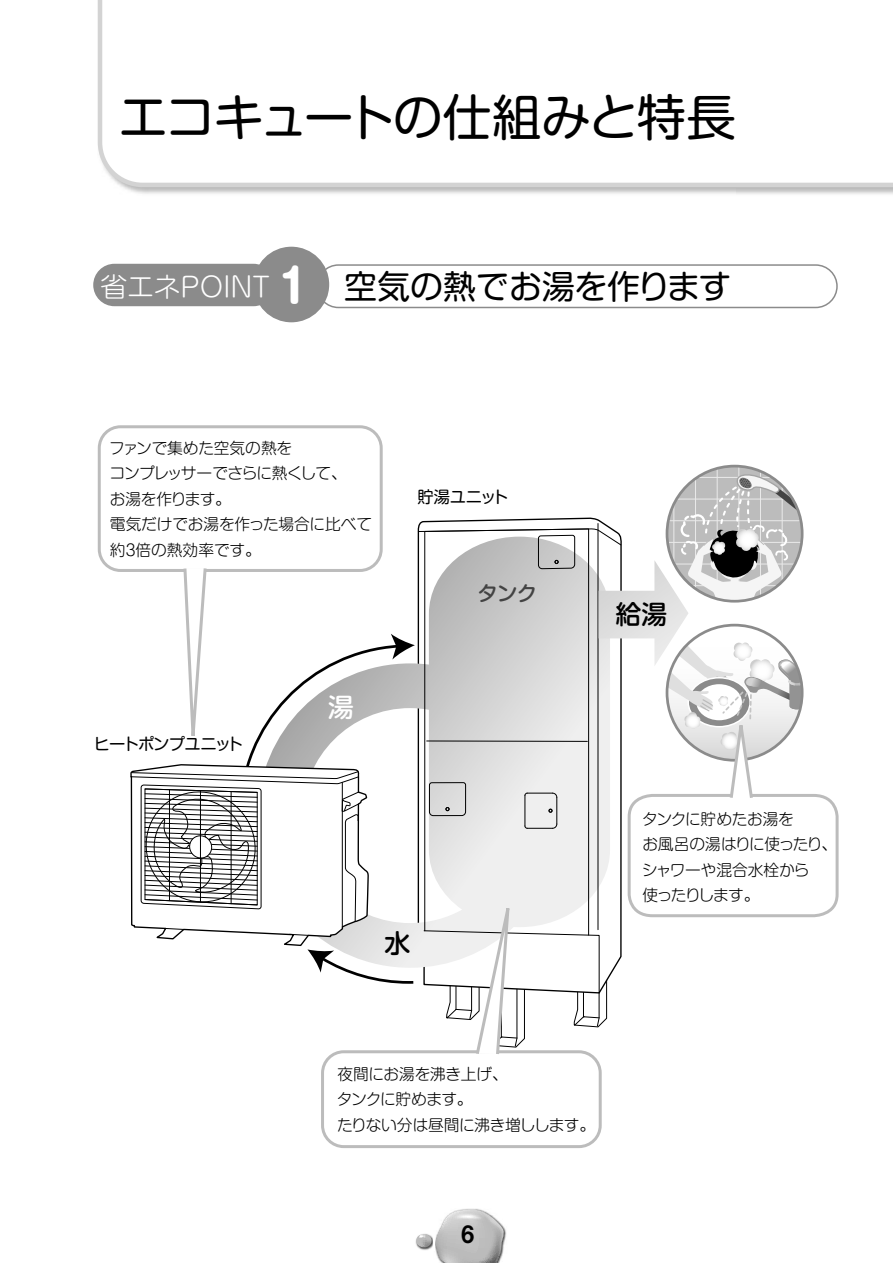
<style>
.page{position:relative;width:893px;height:1263px;background:#fff}
.page>*{position:absolute;margin:0;border:0;box-sizing:border-box;transform-origin:0 0}
.t1{font:49.5px "Shin M Go Pro Regular 90 msp RKSJ H";letter-spacing:-.035em;color:#000}
.t2{font:33px "Shin M Go Pro Regular 90 msp RKSJ H";color:#000}
.t3{font:25.95px "Shin M Go Pro Medium 90 msp RKSJ H";color:#000}
.t4{font:25.95px "Shin M Go Pro Medium 90 msp RKSJ H";color:#fff}
.t5{font:24px "Midashi Go Pro MB31 90 msp RKSJ H";color:#000}
.t6{font:20.4px "Shin M Go Pro Medium 90 msp RKSJ H";color:#434343}
.t7{font:16.35px "Shin M Go Pro Regular 90 msp RKSJ H";letter-spacing:-.065em;color:#000}
.t8{font:15.75px/25.5px "Shin M Go Pro Light 90 msp RKSJ H";letter-spacing:-.03em;color:#000}
.s1{font-family:"Shin M Go Pro Light 90 msp RKSJ H";font-size:27px;color:#fff}
.s2{font-family:"Shin M Go Pro Bold 90 msp RKSJ V";font-size:45px;color:#fff}
</style>
<div class="page">
<img style="left:459px;top:1208px;width:48px;height:32px">
<svg style="left:416px;top:1210px;width:88px;height:53px"></svg>
<hr style="left:673px;top:466px;width:1px;height:135px;background:#eaeaea">
<hr style="left:695px;top:466px;width:1px;height:135px;background:#eaeaea">
<hr style="left:717px;top:466px;width:1px;height:135px;background:#eaeaea">
<hr style="left:738px;top:466px;width:1px;height:135px;background:#eaeaea">
<hr style="left:760px;top:466px;width:1px;height:135px;background:#eaeaea">
<hr style="left:782px;top:466px;width:1px;height:135px;background:#eaeaea">
<svg style="left:97px;top:0;width:796px;height:189px"></svg>
<div style="left:316px;top:264px;width:522px;height:44px;border:2px solid #8b8b8b;border-radius:21px"></div>
<div style="left:93px;top:264px;width:182px;height:42px;background:#8b8b8b;border-radius:21px"></div>
<div style="left:254px;top:247px;width:75px;height:75px;background:#8b8b8b;border-radius:50%"></div>
<div style="left:98px;top:425px;width:285px;height:147px;border:3px solid #bcbcbc;border-radius:21px"></div>
<div style="left:628px;top:794px;width:210px;height:123px;border:3px solid #bcbcbc;border-radius:22px"></div>
<div style="left:321px;top:1050px;width:281px;height:98px;border:3px solid #bcbcbc;border-radius:21px"></div>
<svg style="left:130px;top:471px;width:672px;height:586px"></svg>
<h1 class="t1" style="left:119px;top:99px;width:619px">エコキュートの仕組みと特長</h1>
<h2 class="t2" style="left:101px;top:274px;width:632px"><span class="s1">省エネPOINT</span> <span class="s2">1</span> 空気の熱でお湯を作ります</h2>
<p class="t8" style="left:109px;top:437px;width:265px">ファンで集めた空気の熱を<br>コンプレッサーでさらに熱くして、<br>お湯を作ります。<br>電気だけでお湯を作った場合に比べて約３倍の熱効率です。</p>
<p class="t7" style="left:94px;top:737px;width:151px">ヒートポンプユニット</p>
<h3 class="t4" style="left:328px;top:698px;width:27px">湯</h3>
<p class="t7" style="left:417px;top:491px;width:93px">貯湯ユニット</p>
<p class="t6" style="left:477px;top:586px;width:61px">タンク</p>
<h3 class="t3" style="left:384px;top:934px;width:27px">水</h3>
<h3 class="t3" style="left:615px;top:605px;width:53px">給湯</h3>
<p class="t8" style="left:642px;top:808px;width:197px">タンクに貯めたお湯を<br>お風呂の湯はりに使ったり、シャワーや混合水栓から<br>使ったりします。</p>
<p class="t8" style="left:337px;top:1063px;width:260px">夜間にお湯を沸き上げ、<br>タンクに貯めます。<br>たりない分は昼間に沸き増しします。</p>
<h3 class="t5" style="left:461px;top:1225px;width:15px">6</h3>
</div>
